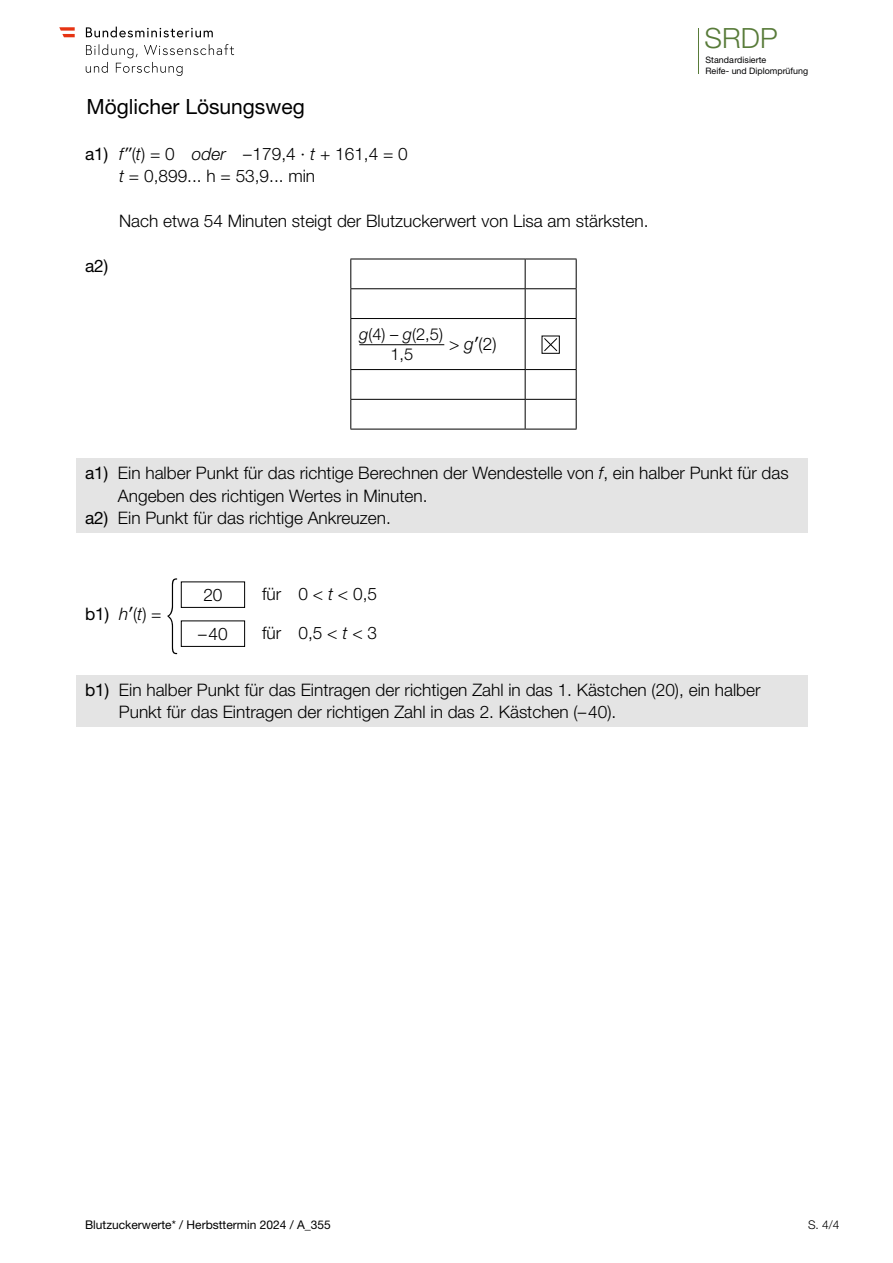
<style>
.page{position:relative;width:893px;height:1263px;background:#fff}
.page>*{position:absolute;margin:0;border:0;box-sizing:border-box;transform-origin:0 0}
.t1{font:300 27.9px "Helvetica Neue LT Std";color:#587b39}
.t2{font:21px "Helvetica Neue LT Std";color:#000}
.t3{font:21px "Helvetica Neue LT Pro";color:#000}
.t4{font:300 17.25px/22.5px "Helvetica Neue LT Pro";color:#000}
.t5{font:17.25px "Helvetica Neue LT Pro";color:#000}
.t6{font:300 16.5px/19.8px "Helvetica Neue LT Pro";color:#000;text-align:center}
.t7{font:12px "Helvetica Neue LT Std";color:#000}
.t8{font:300 12px "Helvetica Neue LT Std";color:#000}
.t9{font:8.85px/10.6px "Helvetica Neue LT Std";color:#020203}
.s1{font-weight:400}
.s2{font-style:italic}
.s3{font-family:"Lucida Sans Unicode";font-weight:400}
.s4{font-weight:300;font-style:italic}
.s5{font-family:"Lucida Sans Unicode"}
.s6{font-weight:300}
</style>
<div class="page">
<svg style="left:86px;top:44px;width:148px;height:32px"></svg>
<svg style="left:86px;top:27px;width:127px;height:10px"></svg>
<svg style="left:59px;top:27px;width:16px;height:10px"></svg>
<hr style="left:698px;top:28px;width:1px;height:46px;background:#587b39">
<hr style="left:350px;top:259px;width:175px;height:1px;background:#000">
<hr style="left:525px;top:259px;width:52px;height:1px;background:#000">
<svg style="left:350px;top:259px;width:1px;height:59px"></svg>
<hr style="left:350px;top:288px;width:175px;height:1px;background:#000">
<svg style="left:525px;top:259px;width:1px;height:59px"></svg>
<svg style="left:576px;top:259px;width:1px;height:59px"></svg>
<hr style="left:525px;top:288px;width:52px;height:1px;background:#000">
<hr style="left:350px;top:319px;width:1px;height:50px;background:#000">
<hr style="left:350px;top:318px;width:175px;height:1px;background:#000">
<hr style="left:525px;top:319px;width:1px;height:50px;background:#000">
<hr style="left:576px;top:319px;width:1px;height:50px;background:#000">
<hr style="left:525px;top:318px;width:52px;height:1px;background:#000">
<hr style="left:350px;top:369px;width:175px;height:1px;background:#000">
<hr style="left:525px;top:369px;width:52px;height:1px;background:#000">
<svg style="left:350px;top:370px;width:1px;height:59px"></svg>
<hr style="left:350px;top:399px;width:175px;height:1px;background:#000">
<hr style="left:350px;top:429px;width:175px;height:1px;background:#000">
<svg style="left:525px;top:370px;width:1px;height:59px"></svg>
<svg style="left:576px;top:370px;width:1px;height:59px"></svg>
<hr style="left:525px;top:399px;width:52px;height:1px;background:#000">
<hr style="left:525px;top:429px;width:52px;height:1px;background:#000">
<hr style="left:359px;top:344px;width:85px;height:1px;background:#000">
<div style="left:542px;top:336px;width:18px;height:18px;border:1px solid #000"></div>
<svg style="left:543px;top:337px;width:15px;height:15px"></svg>
<div style="left:77px;top:458px;width:731px;height:75px;background:#e4e4e4"></div>
<div style="left:181px;top:582px;width:64px;height:26px;border:1px solid #000"></div>
<svg style="left:168px;top:578px;width:9px;height:76px"></svg>
<div style="left:181px;top:621px;width:64px;height:26px;border:1px solid #000"></div>
<div style="left:77px;top:675px;width:731px;height:52px;background:#e4e4e4"></div>
<h1 class="t1" style="left:705px;top:21px;width:74px">SRDP</h1>
<p class="t2" style="left:87px;top:94px;width:220px">Möglicher Lösungsweg</p>
<p class="t3" style="left:85px;top:94px;width:153px">Blutzuckerwerte</p>
<p class="t4" style="left:119px;top:142px;width:290px;text-indent:-34px"><span class="s1">a1)</span> <span class="s2">f</span><span class="s3">״</span>)<span class="s2">t</span>) = 0 <span class="s2">oder</span> –179,4 · <span class="s2">t</span> + 161,4 = 0 <span class="s2">t</span> = 0,899... h = 53,9... min</p>
<p class="t4" style="left:119px;top:209px;width:531px">Nach etwa 54 Minuten steigt der Blutzuckerwert von Lisa am stärksten.</p>
<p class="t5" style="left:85px;top:255px;width:25px">a2)</p>
<p class="t6" style="left:359px;top:324px;width:85px"><span class="s2">g</span>(4) – <span class="s2">g</span>(2,5)<br>1,5</p>
<p class="t4" style="left:449px;top:332px;width:49px">&gt; <span class="s2">g</span><span class="s3">′</span>(2)</p>
<p class="t9" style="left:705px;top:54px;width:104px">Standardisierte<br>Reife- und Diplomprüfung</p>
<p class="t4" style="left:85px;top:461px;width:705px"><span class="s1">a1)</span> Ein halber Punkt für das richtige Berechnen der Wendestelle von <span class="s2">f</span>, ein halber Punkt für das</p>
<p class="t4" style="left:118px;top:484px;width:311px">Angeben des richtigen Wertes in Minuten.</p>
<p class="t4" style="left:85px;top:506px;width:307px"><span class="s1">a2)</span> Ein Punkt für das richtige Ankreuzen.</p>
<p class="t5" style="left:85px;top:603px;width:78px">b1) <span class="s4">h</span><span class="s5">′</span><span class="s6">(</span><span class="s4">t</span><span class="s6">) =</span></p>
<p class="t4" style="left:203px;top:583px;width:21px">20</p>
<p class="t4" style="left:262px;top:582px;width:116px">für 0 &lt; <span class="s2">t</span> &lt; 0,5</p>
<p class="t4" style="left:198px;top:622px;width:31px">–40</p>
<p class="t4" style="left:262px;top:621px;width:116px">für 0,5 &lt; <span class="s2">t</span> &lt; 3</p>
<p class="t4" style="left:119px;top:678px;width:643px;text-indent:-34px"><span class="s1">b1)</span> Ein halber Punkt für das Eintragen der richtigen Zahl in das 1. Kästchen (20), ein halber<br>Punkt für das Eintragen der richtigen Zahl in das 2. Kästchen (–40).</p>
<p class="t7" style="left:85px;top:1217px;width:247px">Blutzuckerwerte* / Herbsttermin 2024 / A_355</p>
<p class="t8" style="left:808px;top:1217px;width:33px">S. 4/4</p>
</div>
